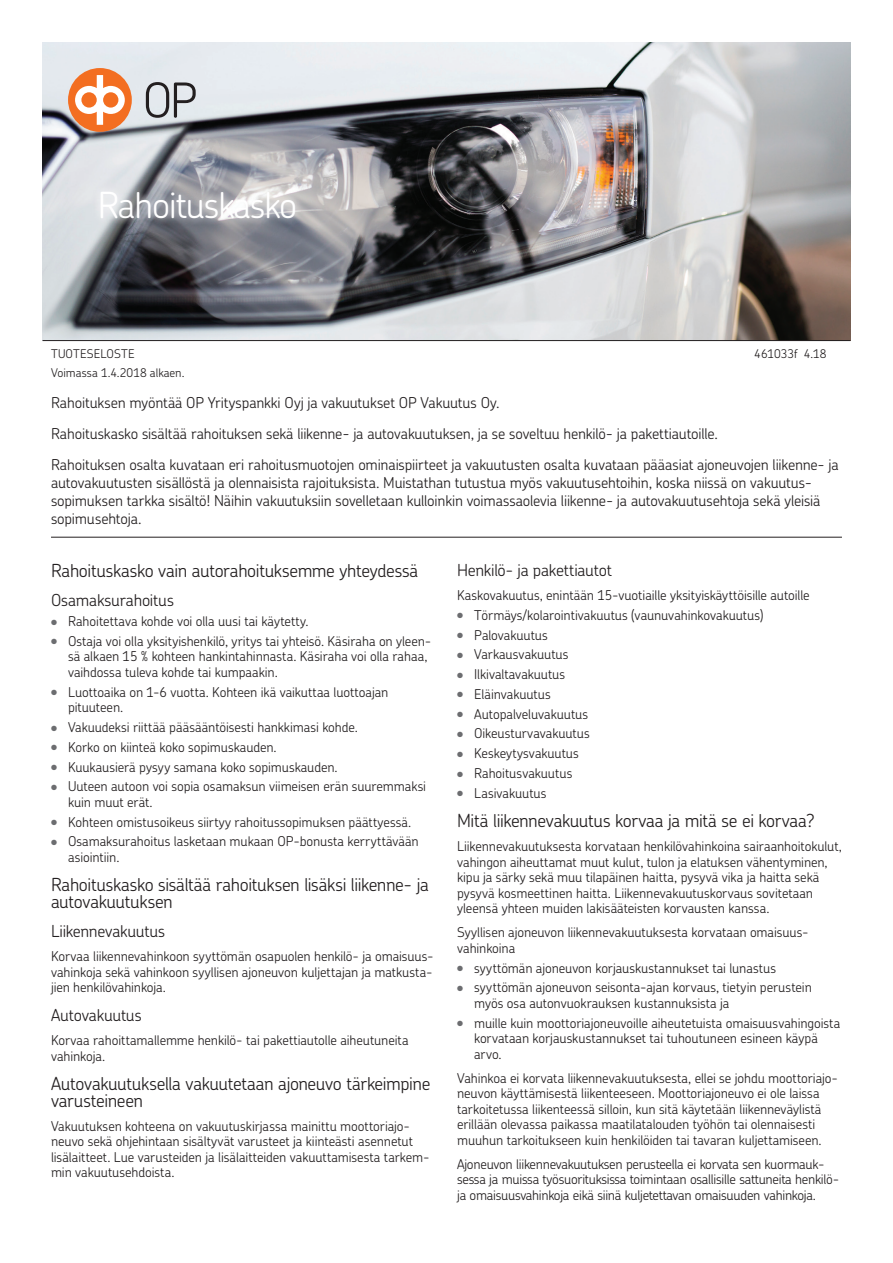
<style>
.page{position:relative;width:893px;height:1263px;background:#fff}
.page>*{position:absolute;margin:0;border:0;box-sizing:border-box;transform-origin:0 0}
.t1{font:300 36px "OP Chevin Pro";letter-spacing:-.025em;color:#fff}
.t2{font:300 18px/16.5px "OP Chevin Pro";letter-spacing:-.02em;color:#231f20}
.t3{font:300 16.5px "OP Chevin Pro";letter-spacing:-.015em;color:#231f20}
.t4{font:300 15px/30.8px "OP Chevin Pro";letter-spacing:-.01em;color:#231f20}
.t5{font:300 13.5px/15.5px "OP Chevin Pro";letter-spacing:-.005em;color:#231f20}
.t6{font:300 12px "OP Chevin Pro";color:#231f20}
.s1{color:#6c6d70}
</style>
<div class="page">
<img style="left:43px;top:42px;width:807px;height:298px">
<svg style="left:146px;top:82px;width:50px;height:36px;background:#abaeb2"></svg>
<div style="left:68px;top:68px;width:64px;height:64px;background:#f36e21;border-radius:50%"></div>
<svg style="left:75px;top:75px;width:50px;height:50px"></svg>
<hr style="left:43px;top:340px;width:807px;height:1px;background:#231f20">
<svg style="left:93px;top:185px;width:209px;height:41px;background:#aeafb4"></svg>
<hr style="left:51px;top:537px;width:791px;height:1px;background:#231f20">
<h1 class="t1" style="left:98px;top:181px;width:201px">Rahoituskasko</h1>
<p class="t6" style="left:51px;top:345px;width:85px">TUOTESELOSTE</p>
<p class="t6" style="left:754px;top:345px;width:74px">461033f 4.18</p>
<p class="t6" style="left:51px;top:365px;width:135px">Voimassa 1.4.2018 alkaen.</p>
<p class="t4" style="left:51px;top:387px;width:789px">Rahoituksen myöntää OP Yrityspankki Oyj ja vakuutukset OP Vakuutus Oy.<br>Rahoituskasko sisältää rahoituksen sekä liikenne- ja autovakuutuksen, ja se soveltuu henkilö- ja pakettiautoille.<br>Rahoituksen osalta kuvataan eri rahoitusmuotojen ominaispiirteet ja vakuutusten osalta kuvataan pääasiat ajoneuvojen liikenne- ja</p>
<p class="t4" style="left:51px;top:473px;width:771px;line-height:18px">autovakuutusten sisällöstä ja olennaisista rajoituksista. Muistathan tutustua myös vakuutusehtoihin, koska niissä on vakuutus&shy;sopimuksen tarkka sisältö! Näihin vakuutuksiin sovelletaan kulloinkin voimassaolevia liikenne- ja autovakuutusehtoja sekä yleisiä sopimusehtoja.</p>
<h2 class="t2" style="left:51px;top:562px;width:369px">Rahoituskasko vain autorahoituksemme yhteydessä</h2>
<p class="t3" style="left:51px;top:589px;width:124px">Osamaksurahoitus</p>
<p class="t5" style="left:51px;top:613px;width:259px"><span class="s1">●</span> Rahoitettava kohde voi olla uusi tai käytetty.</p>
<p class="t5" style="left:68px;top:633px;width:365px;text-indent:-17px"><span class="s1">●</span> Ostaja voi olla yksityishenkilö, yritys tai yhteisö. Käsiraha on yleen&shy;sä alkaen 15 % kohteen hankintahinnasta. Käsiraha voi olla rahaa, vaihdossa tuleva kohde tai kumpaakin.</p>
<p class="t5" style="left:68px;top:684px;width:322px;text-indent:-17px"><span class="s1">●</span> Luottoaika on 1-6 vuotta. Kohteen ikä vaikuttaa luottoajan pituuteen.</p>
<p class="t5" style="left:51px;top:719px;width:309px"><span class="s1">●</span> Vakuudeksi riittää pääsääntöisesti hankkimasi kohde.</p>
<p class="t5" style="left:51px;top:739px;width:227px"><span class="s1">●</span> Korko on kiinteä koko sopimuskauden.</p>
<p class="t5" style="left:51px;top:758px;width:288px"><span class="s1">●</span> Kuukausierä pysyy samana koko sopimuskauden.</p>
<p class="t5" style="left:68px;top:778px;width:360px;text-indent:-17px"><span class="s1">●</span> Uuteen autoon voi sopia osamaksun viimeisen erän suuremmaksi kuin muut erät.</p>
<p class="t5" style="left:51px;top:814px;width:362px"><span class="s1">●</span> Kohteen omistusoikeus siirtyy rahoitussopimuksen päättyessä.</p>
<p class="t5" style="left:68px;top:833px;width:352px;text-indent:-17px"><span class="s1">●</span> Osamaksurahoitus lasketaan mukaan OP-bonusta kerryttävään asiointiin.</p>
<h2 class="t2" style="left:51px;top:876px;width:379px">Rahoituskasko sisältää rahoituksen lisäksi liikenne- ja autovakuutuksen</h2>
<p class="t3" style="left:51px;top:920px;width:116px">Liikennevakuutus</p>
<p class="t5" style="left:51px;top:948px;width:384px;text-align:justify">Korvaa liikennevahinkoon syyttömän osapuolen henkilö- ja omaisuus&shy;vahinkoja sekä vahinkoon syyllisen ajoneuvon kuljettajan ja matkusta&shy;jien henkilövahinkoja.</p>
<p class="t3" style="left:51px;top:1004px;width:92px">Autovakuutus</p>
<p class="t5" style="left:51px;top:1032px;width:359px">Korvaa rahoittamallemme henkilö- tai pakettiautolle aiheutuneita vahinkoja.</p>
<h2 class="t2" style="left:51px;top:1075px;width:381px">Autovakuutuksella vakuutetaan ajoneuvo tärkeimpine varusteineen</h2>
<p class="t5" style="left:51px;top:1117px;width:380px">Vakuutuksen kohteena on vakuutuskirjassa mainittu moottoriajo&shy;neuvo sekä ohjehintaan sisältyvät varusteet ja kiinteästi asennetut lisälaitteet. Lue varusteiden ja lisälaitteiden vakuuttamisesta tarkem&shy;min vakuutusehdoista.</p>
<p class="t3" style="left:457px;top:559px;width:156px">Henkilö- ja pakettiautot</p>
<p class="t5" style="left:457px;top:587px;width:354px">Kaskovakuutus, enintään 15-vuotiaille yksityiskäyttöisille autoille</p>
<p class="t5" style="left:457px;top:607px;width:308px"><span class="s1">●</span> Törmäys/kolarointivakuutus (vaunuvahinkovakuutus)</p>
<p class="t5" style="left:457px;top:626px;width:92px"><span class="s1">●</span> Palovakuutus</p>
<p class="t5" style="left:457px;top:646px;width:113px"><span class="s1">●</span> Varkausvakuutus</p>
<p class="t5" style="left:457px;top:666px;width:110px"><span class="s1">●</span> Ilkivaltavakuutus</p>
<p class="t5" style="left:457px;top:686px;width:95px"><span class="s1">●</span> Eläinvakuutus</p>
<p class="t5" style="left:457px;top:706px;width:133px"><span class="s1">●</span> Autopalveluvakuutus</p>
<p class="t5" style="left:457px;top:725px;width:134px"><span class="s1">●</span> Oikeusturvavakuutus</p>
<p class="t5" style="left:457px;top:745px;width:123px"><span class="s1">●</span> Keskeytysvakuutus</p>
<p class="t5" style="left:457px;top:765px;width:117px"><span class="s1">●</span> Rahoitusvakuutus</p>
<p class="t5" style="left:457px;top:785px;width:91px"><span class="s1">●</span> Lasivakuutus</p>
<h2 class="t2" style="left:457px;top:812px;width:359px">Mitä liikennevakuutus korvaa ja mitä se ei korvaa?</h2>
<p class="t5" style="left:457px;top:838px;width:386px">Liikennevakuutuksesta korvataan henkilövahinkoina sairaanhoitokulut, vahingon aiheuttamat muut kulut, tulon ja elatuksen vähentyminen, kipu ja särky sekä muu tilapäinen haitta, pysyvä vika ja haitta sekä pysyvä kosmeettinen haitta. Liikennevakuutuskorvaus sovitetaan yleensä yhteen muiden lakisääteisten korvausten kanssa.</p>
<p class="t5" style="left:457px;top:924px;width:351px">Syyllisen ajoneuvon liikennevakuutuksesta korvataan omaisuus&shy;vahinkoina</p>
<p class="t5" style="left:457px;top:959px;width:320px"><span class="s1">●</span> syyttömän ajoneuvon korjauskustannukset tai lunastus</p>
<p class="t5" style="left:474px;top:979px;width:339px;text-indent:-17px"><span class="s1">●</span> syyttömän ajoneuvon seisonta-ajan korvaus, tietyin perustein myös osa autonvuokrauksen kustannuksista ja</p>
<p class="t5" style="left:474px;top:1014px;width:368px;text-indent:-17px"><span class="s1">●</span> muille kuin moottoriajoneuvoille aiheutetuista omaisuusvahingoista korvataan korjauskustannukset tai tuhoutuneen esineen käypä arvo.</p>
<p class="t5" style="left:457px;top:1069px;width:382px">Vahinkoa ei korvata liikennevakuutuksesta, ellei se johdu moottoriajo&shy;neuvon käyttämisestä liikenteeseen. Moottoriajoneuvo ei ole laissa tarkoitetussa liikenteessä silloin, kun sitä käytetään liikenneväylistä erillään olevassa paikassa maatilatalouden työhön tai olennaisesti muuhun tarkoitukseen kuin henkilöiden tai tavaran kuljettamiseen.</p>
<p class="t5" style="left:457px;top:1156px;width:384px">Ajoneuvon liikennevakuutuksen perusteella ei korvata sen kuormauk&shy;sessa ja muissa työsuorituksissa toimintaan osallisille sattuneita henkilö&shy;ja omaisuusvahinkoja eikä siinä kuljetettavan omaisuuden vahinkoja.</p>
</div>
